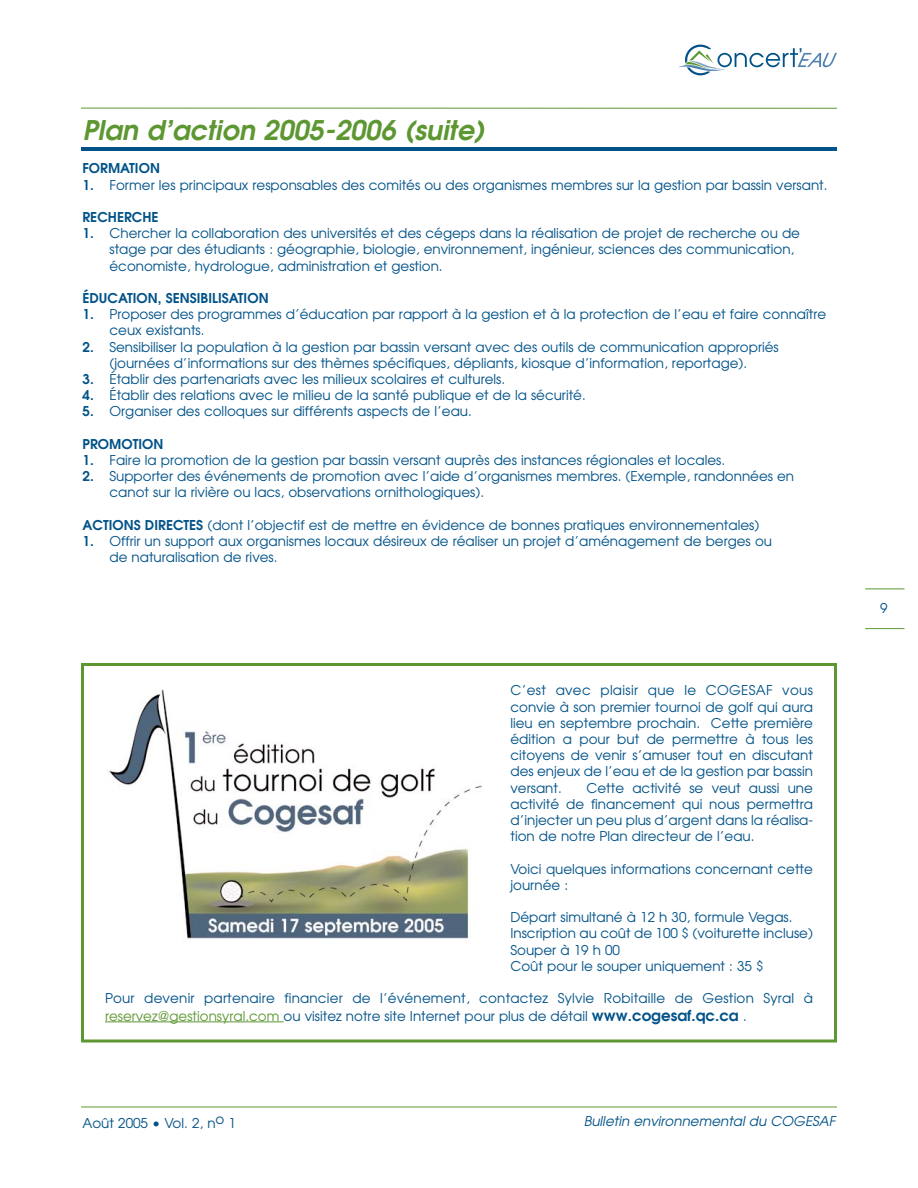
<style>
.page{position:relative;width:918px;height:1188px;background:#fff}
.page>*{position:absolute;margin:0;border:0;box-sizing:border-box;transform-origin:0 0}
.t1{font:italic 600 27px "Avant Garde";color:#5d9732}
.t2{font:13.5px/16.2px "Avant Garde";color:#005288}
.t3{font:600 13.5px "Avant Garde";color:#005288}
.t4{font:italic 13.5px "Avant Garde";color:#005288}
.s1{font-weight:600}
.s2{color:#5d9732}
.s3{font-weight:600;font-size:15px}
</style>
<div class="page">
<div style="left:81px;top:663px;width:756px;height:379px;border:3px solid #5d9732"></div>
<svg style="left:678px;top:45px;width:159px;height:30px"></svg>
<hr style="left:81px;top:1107px;width:756px;height:1px;background:#5d9732">
<hr style="left:865px;top:628px;width:39px;height:1px;background:#5d9732">
<hr style="left:865px;top:589px;width:39px;height:1px;background:#5d9732">
<hr style="left:81px;top:147px;width:756px;height:4px;background:#005288">
<hr style="left:81px;top:108px;width:756px;height:1px;background:#5d9732">
<hr style="left:109px;top:1021px;width:175px;height:1px;background:#5d9732">
<img style="left:109px;top:689px;width:373px;height:250px">
<h1 class="t1" style="left:82px;top:120px;width:403px">Plan d’action 2005-2006 (suite)</h1>
<p class="t3" style="left:82px;top:163px;width:79px">FORMATION</p>
<p class="t2" style="left:82px;top:178px;width:747px"><span class="s1">1.</span> Former les principaux responsables des comités ou des organismes membres sur la gestion par bassin versant.</p>
<p class="t3" style="left:82px;top:212px;width:78px">RECHERCHE</p>
<p class="t2" style="left:110px;top:226px;width:692px;text-indent:-27px"><span class="s1">1.</span> Chercher la collaboration des universités et des cégeps dans la réalisation de projet de recherche ou de stage par des étudiants : géographie, biologie, environnement, ingénieur, sciences des communication, économiste, hydrologue, administration et gestion.</p>
<p class="t3" style="left:82px;top:293px;width:188px">ÉDUCATION, SENSIBILISATION</p>
<p class="t2" style="left:110px;top:307px;width:718px;text-indent:-27px"><span class="s1">1.</span> Proposer des programmes d’éducation par rapport à la gestion et à la protection de l’eau et faire connaître ceux existants.</p>
<p class="t2" style="left:82px;top:340px;width:698px;text-align:center"><span class="s1">2.</span> Sensibiliser la population à la gestion par bassin versant avec des outils de communication appropriés (journées d’informations sur des thèmes spécifiques, dépliants, kiosque d’information, reportage).</p>
<p class="t2" style="left:82px;top:372px;width:424px"><span class="s1">3.</span> Établir des partenariats avec les milieux scolaires et culturels.</p>
<p class="t2" style="left:82px;top:388px;width:505px"><span class="s1">4.</span> Établir des relations avec le milieu de la santé publique et de la sécurité.</p>
<p class="t2" style="left:82px;top:405px;width:391px"><span class="s1">5.</span> Organiser des colloques sur différents aspects de l’eau.</p>
<p class="t3" style="left:82px;top:439px;width:82px">PROMOTION</p>
<p class="t2" style="left:82px;top:453px;width:644px"><span class="s1">1.</span> Faire la promotion de la gestion par bassin versant auprès des instances régionales et locales.</p>
<p class="t2" style="left:110px;top:469px;width:686px;text-indent:-27px"><span class="s1">2.</span> Supporter des événements de promotion avec l’aide d’organismes membres. (Exemple, randonnées en canot sur la rivière ou lacs, observations ornithologiques).</p>
<p class="t2" style="left:82px;top:518px;width:678px"><span class="s1">ACTIONS DIRECTES</span> (dont l’objectif est de mettre en évidence de bonnes pratiques environnementales)</p>
<p class="t2" style="left:110px;top:534px;width:664px;text-indent:-27px"><span class="s1">1.</span> Offrir un support aux organismes locaux désireux de réaliser un projet d’aménagement de berges ou de naturalisation de rives.</p>
<p class="t2" style="left:510px;top:684px;width:304px;text-align:justify">C’est avec plaisir que le COGESAF vous convie à son premier tournoi de golf qui aura lieu en septembre prochain. Cette première édition a pour but de permettre à tous les citoyens de venir s’amuser tout en discutant des enjeux de l’eau et de la gestion par bassin versant.</p>
<p class="t2" style="left:510px;top:781px;width:304px;text-align:justify;text-indent:76px">Cette activité se veut aussi une activité de financement qui nous permettra d’injecter un peu plus d’argent dans la réalisa&shy;tion de notre Plan directeur de l’eau.</p>
<p class="t2" style="left:510px;top:862px;width:304px">Voici quelques informations concernant cette journée :</p>
<p class="t2" style="left:510px;top:910px;width:304px">Départ simultané à 12 h 30, formule Vegas.<br>Inscription au coût de 100 $ (voiturette incluse)<br>Souper à 19 h 00<br>Coût pour le souper uniquement : 35 $</p>
<p class="t2" style="left:105px;top:991px;width:709px;line-height:17.2px">Pour devenir partenaire financier de l’événement, contactez Sylvie Robitaille de Gestion Syral à <span class="s2">reservez@gestionsyral.com</span> ou visitez notre site Internet pour plus de détail <span class="s3">www.cogesaf.qc.ca</span> .</p>
<p class="t2" style="left:82px;top:1116px;width:155px">Août 2005 • Vol. 2, no 1</p>
<p class="t4" style="left:584px;top:1116px;width:253px">Bulletin environnemental du COGESAF</p>
<p class="t2" style="left:880px;top:601px;width:9px">9</p>
</div>
